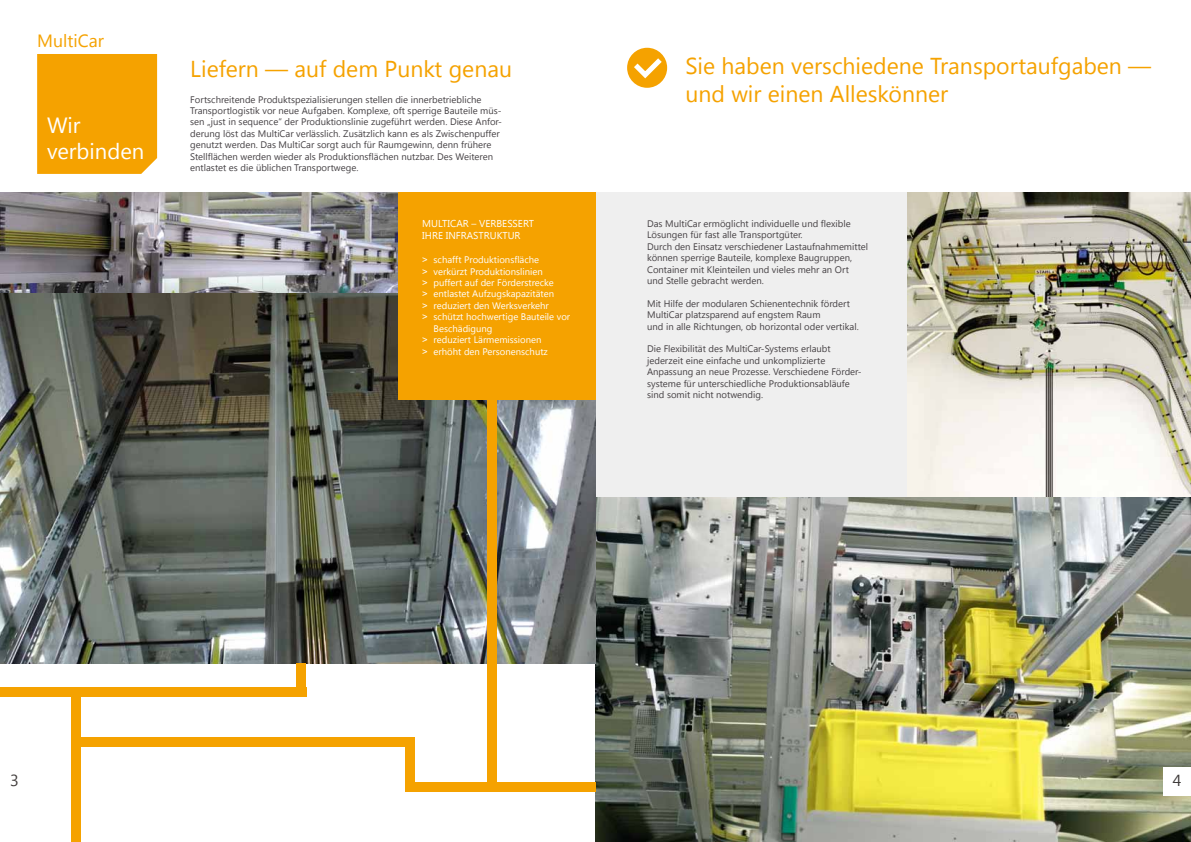
<style>
.page{position:relative;width:1191px;height:842px;background:#fff}
.page>*{position:absolute;margin:0;border:0;box-sizing:border-box;transform-origin:0 0}
.t1{font:23px/27.6px "Segoe UI";color:#f5a200}
.t2{font:22px/26.4px "Segoe UI";color:#fff}
.t3{font:17.7px "Segoe UI";color:#f5a200}
.t4{font:16px "Segoe UI";color:#3f3b3a}
.t5{font:10px/12px "Segoe UI";color:#fff}
.t6{font:9.5px/11.4px "Segoe UI";color:#454144}
.t7{font:9.5px "Segoe UI";color:#fff}
</style>
<div class="page">
<img style="left:595px;top:488px;width:596px;height:354px">
<div style="left:37px;top:54px;width:120px;height:120px;background:#f5a200"></div>
<div style="left:627px;top:48px;width:40px;height:40px;border:6px solid #f5a200;border-radius:50%"></div>
<svg style="left:628px;top:53px;width:39px;height:29px"></svg>
<div style="left:1163px;top:768px;width:28px;height:28px;background:#fff"></div>
<div style="left:596px;top:192px;width:595px;height:304px;background:#efefef"></div>
<img style="left:0;top:192px;width:399px;height:102px">
<img style="left:0;top:294px;width:595px;height:369px">
<div style="left:296px;top:663px;width:10px;height:28px;background:#f5a200"></div>
<div style="left:0;top:686px;width:306px;height:10px;background:#f5a200"></div>
<div style="left:71px;top:691px;width:10px;height:151px;background:#f5a200"></div>
<div style="left:405px;top:737px;width:10px;height:55px;background:#f5a200"></div>
<div style="left:76px;top:737px;width:334px;height:10px;background:#f5a200"></div>
<div style="left:410px;top:782px;width:185px;height:10px;background:#f5a200"></div>
<div style="left:399px;top:192px;width:197px;height:208px;background:#f5a200"></div>
<div style="left:487px;top:377px;width:10px;height:409px;background:#f5a200"></div>
<img style="left:907px;top:192px;width:284px;height:304px">
<h3 class="t3" style="left:37px;top:29px;width:68px">MultiCar</h3>
<h2 class="t2" style="left:47px;top:111px;width:99px">Wir verbinden</h2>
<h1 class="t1" style="left:190px;top:54px;width:323px">Liefern — auf dem Punkt genau</h1>
<p class="t6" style="left:190px;top:93px;width:313px">Fortschreitende Produktspezialisierungen stellen die innerbetriebliche Transportlogistik vor neue Aufgaben. Komplexe, oft sperrige Bauteile müs&shy;sen „just in sequence“ der Produktionslinie zugeführt werden. Diese Anfor&shy;derung löst das MultiCar verlässlich. Zusätzlich kann es als Zwischenpuffer genutzt werden. Das MultiCar sorgt auch für Raumgewinn, denn frühere Stellflächen werden wieder als Produktionsflächen nutzbar. Des Weiteren entlastet es die üblichen Transportwege.</p>
<p class="t5" style="left:422px;top:217px;width:64px">MULTICAR – verbessert<br>Ihre</p>
<p class="t5" style="left:446px;top:229px;width:10px">Infrastruktur</p>
<p class="t7" style="left:422px;top:253px;width:118px">˃ schafft Produktionsfläche</p>
<p class="t7" style="left:422px;top:265px;width:122px">˃ verkürzt Produktionslinien</p>
<p class="t7" style="left:422px;top:276px;width:133px">˃ puffert auf der Förderstrecke</p>
<p class="t7" style="left:422px;top:287px;width:133px">˃ entlastet Aufzugskapazitäten</p>
<p class="t7" style="left:422px;top:299px;width:128px">˃ reduziert den Werksverkehr</p>
<p class="t7" style="left:422px;top:310px;width:149px">˃ schützt hochwertige Bauteile vor</p>
<p class="t7" style="left:433px;top:322px;width:60px">Beschädigung</p>
<p class="t7" style="left:422px;top:333px;width:121px">˃ reduziert Lärmemissionen</p>
<p class="t7" style="left:422px;top:345px;width:127px">˃ erhöht den Personenschutz</p>
<h1 class="t1" style="left:685px;top:51px;width:467px">Sie haben verschiedene Transportaufgaben — und wir einen Alleskönner</h1>
<p class="t6" style="left:647px;top:217px;width:222px">Das MultiCar ermöglicht individuelle und flexible Lösungen für fast alle Transportgüter.<br>Durch den Einsatz verschiedener Lastaufnahmemittel können sperrige Bauteile, komplexe Baugruppen, Container mit Kleinteilen und vieles mehr an Ort<br>und Stelle gebracht werden.</p>
<p class="t6" style="left:647px;top:297px;width:213px">Mit Hilfe der modularen Schienentechnik fördert<br>MultiCar platzsparend auf engstem Raum<br>und in alle Richtungen, ob horizontal oder vertikal.</p>
<p class="t6" style="left:647px;top:343px;width:216px">Die Flexibilität des MultiCar-Systems erlaubt jederzeit eine einfache und unkomplizierte Anpassung an neue Prozesse. Verschiedene Förder&shy;systeme für unterschiedliche Produktionsabläufe sind somit nicht notwendig.</p>
<h3 class="t4" style="left:10px;top:769px;width:10px">3</h3>
<h3 class="t4" style="left:1172px;top:769px;width:10px">4</h3>
</div>
